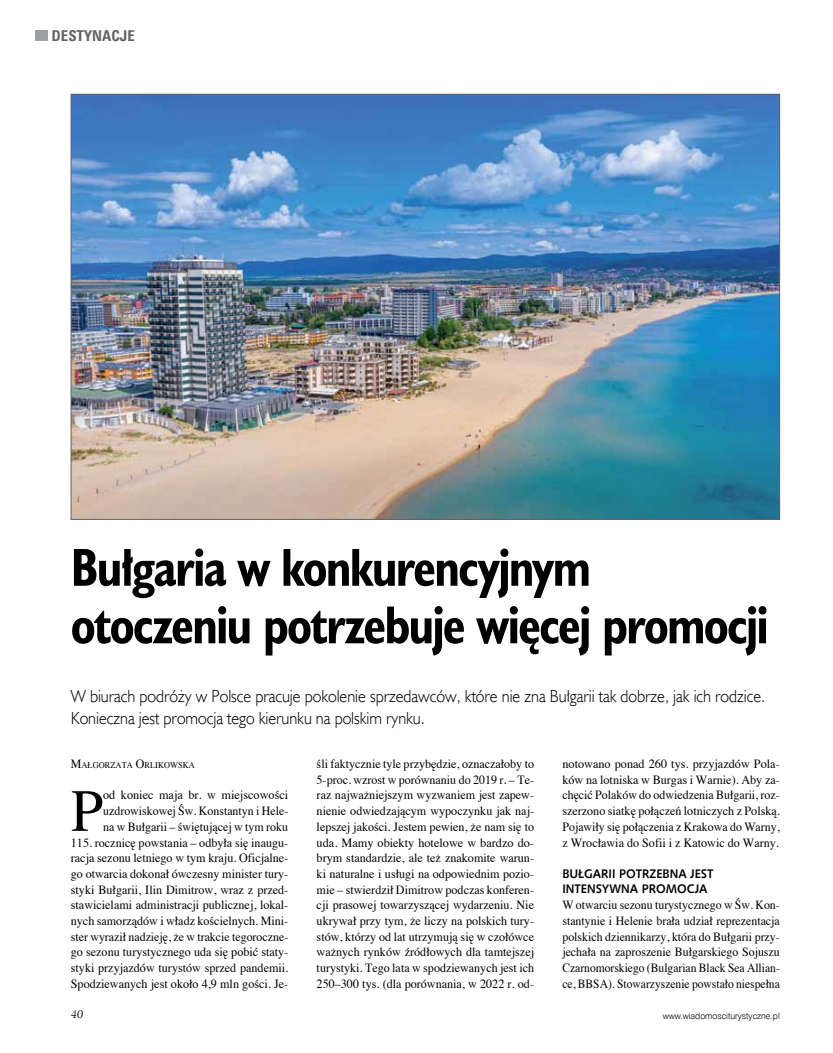
<style>
.page{position:relative;width:833px;height:1053px;background:#fff}
.page>*{position:absolute;margin:0;border:0;box-sizing:border-box;transform-origin:0 0}
.t1{font:59.88px "Times";color:#000}
.t2{font:700 53.75px/57.5px "Humanst 521 Cn EU";color:#000;scale:.95 1}
.t3{font:17.5px/22.5px "Humanst 521 Lt EU";color:#000;scale:.93 1}
.t4{font:700 15px "Zurich Cn EU";color:#636466}
.t5{font:12.5px/15.6px "Times";color:#000;text-align:right}
.t6{font:12.5px/15.6px "Times";color:#000;text-align:justify;scale:.96 1}
.t7{font:12.5px/15.6px "Times";color:#000;text-align:justify;scale:.95 1}
.t8{font:700 12.5px/15.6px "Humanst 531 EU";color:#000;scale:.95 1}
.t9{font:italic 11.25px "Century 751 EU";color:#000}
.t10{font:8.75px "Swis 721 Lt EU";color:#000}
.t11{font:8.75px "Times";color:#000;scale:.96 1}
.s1{font-size:12.5px}
</style>
<div class="page">
<div style="left:35px;top:30px;width:13px;height:11px;background:#9d9fa2"></div>
<img style="left:73px;top:96px;width:705px;height:421px">
<p class="t4" style="left:52px;top:26px;width:85px">DESTYNACJE</p>
<h2 class="t2" style="left:71px;top:539px;width:736px">Bułgaria w konkurencyjnym otoczeniu potrzebuje więcej promocji</h2>
<h3 class="t3" style="left:71px;top:684px;width:748px">W biurach podróży w Polsce pracuje pokolenie sprzedawców, które nie zna Bułgarii tak dobrze, jak ich rodzice.<br>Konieczna jest promocja tego kierunku na polskim rynku.</h3>
<p class="t11" style="left:71px;top:757px;width:131px"><span class="s1">M</span>AŁGORZATA <span class="s1">O</span>RLIKOWSKA</p>
<h1 class="t1" style="left:71px;top:754px;width:34px">P</h1>
<p class="t6" style="left:317px;top:755px;width:228px">śli faktycznie tyle przybędzie, oznaczałoby to 5-proc. wzrost w porównaniu do 2019 r. – Te&shy;raz najważniejszym wyzwaniem jest zapew&shy;nienie odwiedzającym wypoczynku jak naj&shy;lepszej jakości. Jestem pewien, że nam się to uda. Mamy obiekty hotelowe w bardzo do&shy;brym standardzie, ale też znakomite warun&shy;ki naturalne i usługi na odpowiednim pozio&shy;mie – stwierdził Dimitrow podczas konferen&shy;cji prasowej towarzyszącej wydarzeniu. Nie ukrywał przy tym, że liczy na polskich tury&shy;stów, którzy od lat utrzymują się w czołówce ważnych rynków źródłowych dla tamtejszej turystyki. Tego lata w spodziewanych jest ich 250–300 tys. (dla porównania, w 2022 r. od-</p>
<p class="t5" style="left:562px;top:755px;width:219px;text-align:justify">notowano ponad 260 tys. przyjazdów Pola&shy;ków na lotniska w Burgas i Warnie). Aby za&shy;chęcić Polaków do odwiedzenia Bułgarii, roz&shy;szerzono siatkę połączeń lotniczych z Polską.<br>Pojawiły się połączenia z Krakowa do Warny, z Wrocławia do Sofii i z Katowic do Warny.</p>
<p class="t5" style="left:71px;top:786px;width:219px">od koniec maja br. w miejscowości uzdrowiskowej Św. Konstantyn i Hele-<br>na w Bułgarii – świętującej w tym roku<br>115. rocznicę powstania – odbyła się inaugu&shy;racja sezonu letniego w tym kraju. Oficjalne&shy;go otwarcia dokonał ówczesny minister tury&shy;styki Bułgarii, Ilin Dimitrow, wraz z przed&shy;stawicielami administracji publicznej, lokal&shy;nych samorządów i władz kościelnych. Mini&shy;ster wyraził nadzieję, że w trakcie tegoroczne&shy;go sezonu turystycznego uda się pobić staty&shy;styki przyjazdów turystów sprzed pandemii.<br>Spodziewanych jest około 4,9 mln gości. Je-</p>
<p class="t8" style="left:562px;top:865px;width:160px">BUŁGARII POTRZEBNA JEST<br>INTENSYWNA PROMOCJA</p>
<p class="t7" style="left:562px;top:896px;width:230px">W otwarciu sezonu turystycznego w Św. Kon&shy;stantynie i Helenie brała udział reprezentacja polskich dziennikarzy, która do Bułgarii przy&shy;jechała na zaproszenie Bułgarskiego Sojuszu Czarnomorskiego (Bulgarian Black Sea Allian&shy;ce, BBSA). Stowarzyszenie powstało niespełna</p>
<p class="t9" style="left:71px;top:1007px;width:14px">40</p>
<p class="t10" style="left:663px;top:1010px;width:118px">www.wiadomosciturystyczne.pl</p>
</div>
